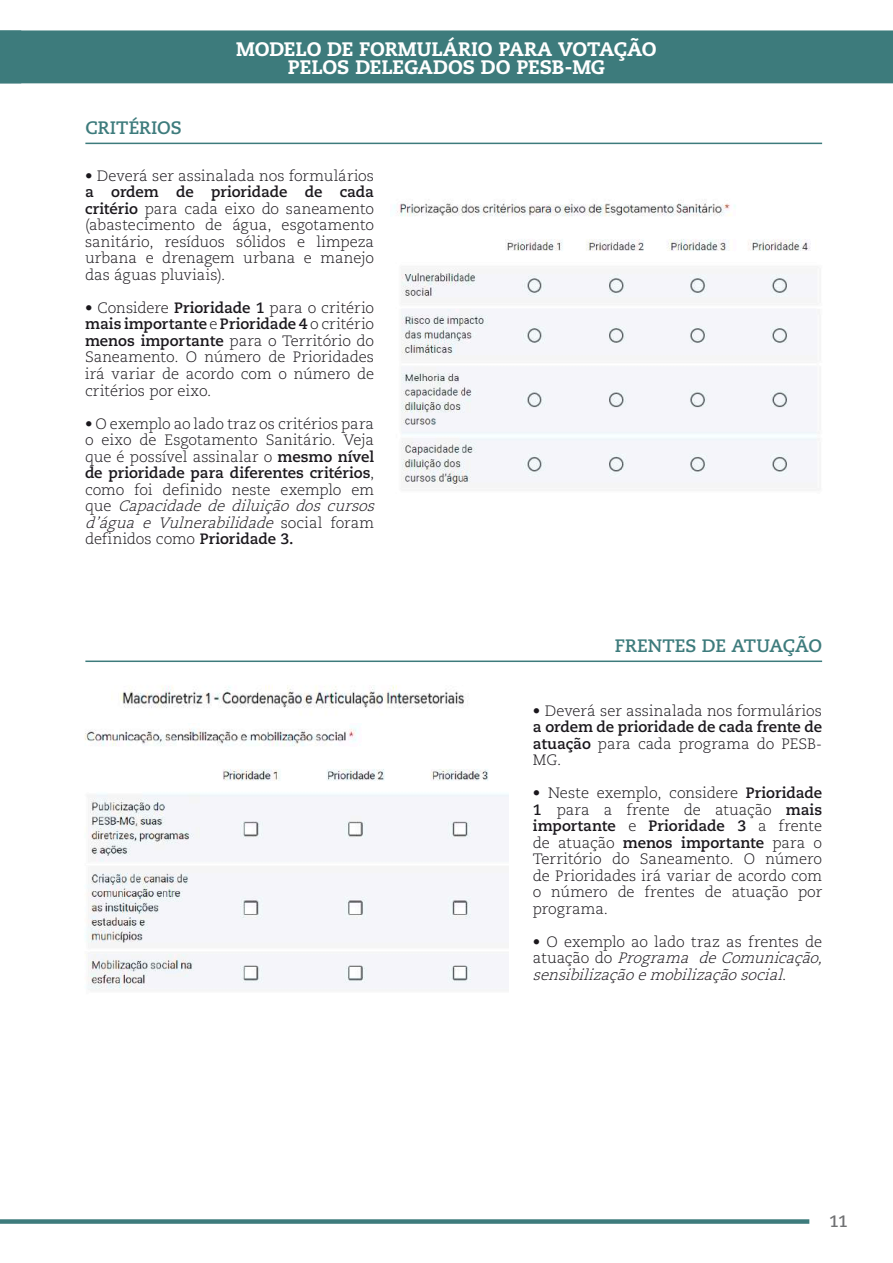
<style>
.page{position:relative;width:893px;height:1263px;background:#fff}
.page>*{position:absolute;margin:0;border:0;box-sizing:border-box;transform-origin:0 0}
.t1{font:800 19.5px/18px "Caecilia LT Std";letter-spacing:-.005em;color:#fff;text-align:center}
.t2{font:700 18px "Caecilia LT Std";letter-spacing:.005em;color:#3d7b7c}
.t3{font:700 16.5px "Caecilia LT Std";color:#707173}
.t4{font:300 15px/16.5px "Caecilia LT Std";color:#1a171c;text-align:justify}
.t5{font:italic 300 15px/16.5px "Caecilia LT Std";color:#1a171c}
.t6{font:700 15px/16.5px "Caecilia LT Std";letter-spacing:-.005em;color:#1a171c;text-align:justify}
.s1{font-weight:700}
.s2{font-style:italic}
.s3{font-weight:300}
.s4{font-style:normal}
</style>
<div class="page">
<div style="left:0;top:1219px;width:809px;height:5px;background:#3d7b7c"></div>
<div style="left:0;top:30px;width:893px;height:53px;background:#3d7b7c"></div>
<hr style="left:85px;top:143px;width:737px;height:1px;background:#3d7b7c">
<hr style="left:85px;top:660px;width:737px;height:2px;background:#3d7b7c">
<img style="left:394px;top:201px;width:423px;height:287px">
<img style="left:120px;top:685px;width:345px;height:23px">
<img style="left:84px;top:726px;width:425px;height:264px">
<p class="t2" style="left:85px;top:117px;width:98px">CRITÉRIOS</p>
<h1 class="t1" style="left:236px;top:40px;width:422px">MODELO DE FORMULÁRIO PARA VOTAÇÃO<br>PELOS DELEGADOS DO PESB-MG</h1>
<p class="t4" style="left:85px;top:168px;width:291px">• Deverá ser assinalada nos formulários</p>
<p class="t4" style="left:85px;top:184px;width:291px"><span class="s1">a ordem de prioridade de cada critério</span> para cada eixo do saneamento (abastecimento de água, esgotamento sanitário, resíduos sólidos e limpeza urbana e drenagem urbana e manejo das águas pluviais).</p>
<p class="t4" style="left:85px;top:300px;width:291px">• Considere <span class="s1">Prioridade 1</span> para o critério <span class="s1">mais importante</span> e <span class="s1">Prioridade 4</span> o critério <span class="s1">menos importante</span> para o Território do Saneamento. O número de Prioridades irá variar de acordo com o número de critérios por eixo.</p>
<p class="t4" style="left:85px;top:415px;width:295px;text-align:left">• O exemplo ao lado traz os critérios para o eixo de Esgotamento Sanitário. Veja que é possível assinalar o <span class="s1">mesmo nível de prioridade para diferentes critérios</span>, como foi definido neste exemplo em q u e <span class="s2">Capacidade de diluição dos cursos d’água e Vulnerabilidade</span> s o c i a l f o r a m definidos como <span class="s1">Prioridade 3.</span></p>
<p class="t2" style="left:615px;top:635px;width:209px">FRENTES DE ATUAÇÃO</p>
<p class="t4" style="left:533px;top:703px;width:291px">• Deverá ser assinalada nos formulários</p>
<p class="t6" style="left:533px;top:719px;width:291px">a ordem de prioridade de cada frente de atuação <span class="s3">para cada programa do PESB-MG.</span></p>
<p class="t4" style="left:533px;top:785px;width:291px">• Neste exemplo, considere <span class="s1">Prioridade 1</span> para a frente de atuação <span class="s1">mais importante</span> e <span class="s1">Prioridade 3</span> a frente de atuação <span class="s1">menos importante</span> para o Território do Saneamento. O número de Prioridades irá variar de acordo com o número de frentes de atuação por programa.</p>
<p class="t5" style="left:533px;top:934px;width:295px"><span class="s4">• O exemplo ao lado traz as frentes de a t u a ç ã o d o</span> Programa deComunicação, sensibilizaçãoemobilizaçãosocial<span class="s4">.</span></p>
<p class="t3" style="left:829px;top:1211px;width:20px">11</p>
</div>
